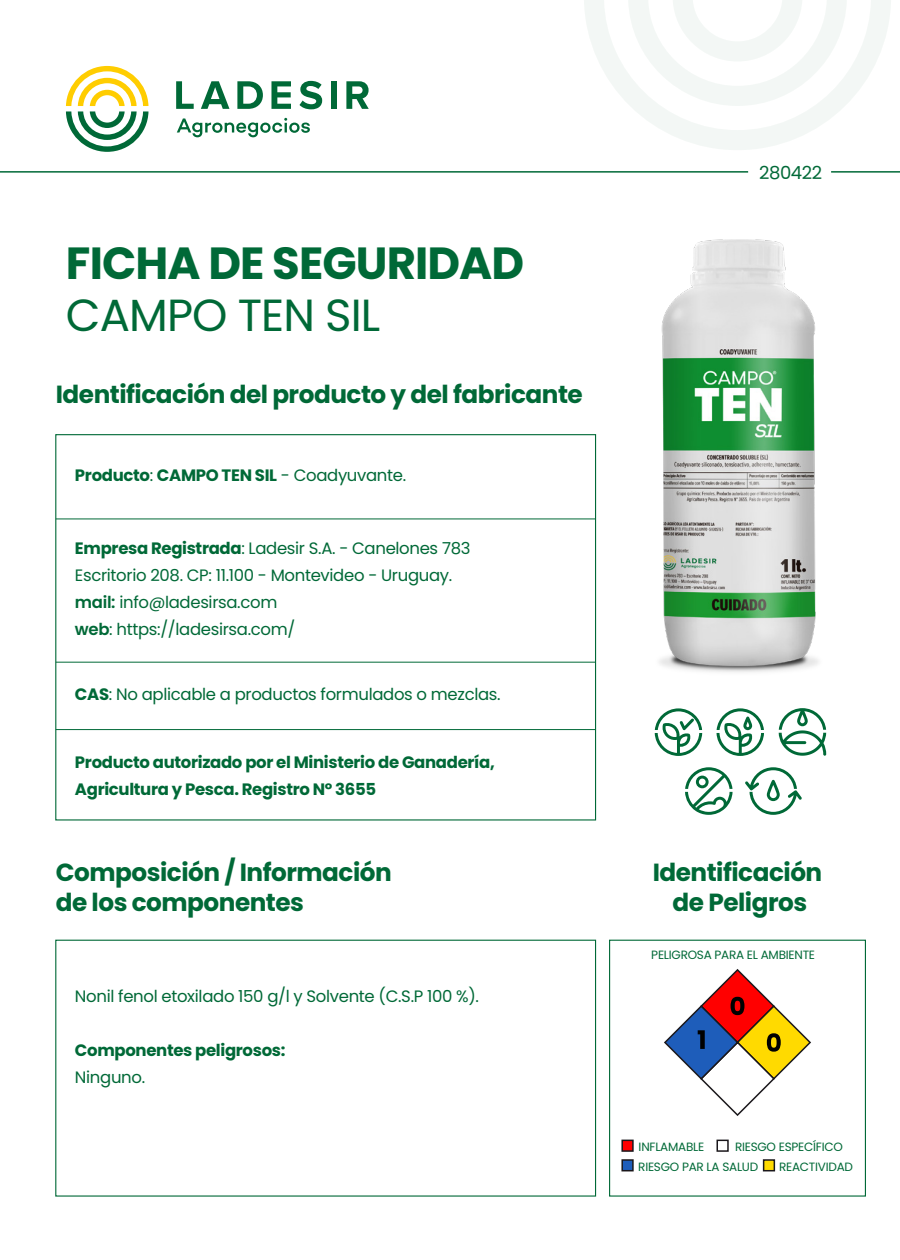
<style>
.page{position:relative;width:900px;height:1260px;background:#fff}
.page>*{position:absolute;margin:0;border:0;box-sizing:border-box;transform-origin:0 0}
.t1{font:700 45px "Poppins";letter-spacing:-.02em;color:#006937}
.t2{font:45px "Poppins";letter-spacing:-.02em;color:#006937}
.t3{font:700 24.75px/30px "Poppins";letter-spacing:-.02em;color:#006937}
.t4{font:18px "Poppins";letter-spacing:-.02em;color:#006937}
.t5{font:16.5px/27px "Poppins";letter-spacing:-.02em;color:#006937}
.t6{font:700 16.5px/27px "Poppins";letter-spacing:-.02em;color:#006937}
.t7{font:12px/19.8px "Poppins";letter-spacing:-.02em;color:#006937}
.s1{font-weight:400}
.s2{font-weight:700}
.s3{font-weight:600}
</style>
<div class="page">
<svg style="left:66px;top:66px;width:82px;height:86px"></svg>
<svg style="left:176px;top:81px;width:18px;height:28px"></svg>
<svg style="left:201px;top:81px;width:28px;height:28px"></svg>
<svg style="left:237px;top:81px;width:26px;height:28px"></svg>
<svg style="left:271px;top:81px;width:20px;height:28px"></svg>
<svg style="left:299px;top:81px;width:23px;height:28px"></svg>
<div style="left:331px;top:81px;width:6px;height:28px;background:#006937"></div>
<svg style="left:346px;top:81px;width:23px;height:28px"></svg>
<svg style="left:177px;top:118px;width:133px;height:19px"></svg>
<hr style="left:0;top:171px;width:748px;height:2px;background:#006937">
<hr style="left:831px;top:171px;width:69px;height:2px;background:#006937">
<div style="left:55px;top:940px;width:541px;height:257px;border:1px solid #006937"></div>
<div style="left:609px;top:940px;width:257px;height:257px;border:1px solid #006937"></div>
<hr style="left:56px;top:519px;width:540px;height:1px;background:#006937">
<hr style="left:56px;top:662px;width:540px;height:1px;background:#006937">
<hr style="left:56px;top:729px;width:540px;height:1px;background:#006937">
<div style="left:621px;top:1140px;width:13px;height:12px;background:#f00;border:2px solid #1a171b"></div>
<div style="left:717px;top:1140px;width:12px;height:12px;background:#fff;border:2px solid #1a171b"></div>
<div style="left:763px;top:1159px;width:12px;height:12px;background:#ffda00;border:2px solid #1a171b"></div>
<div style="left:621px;top:1159px;width:13px;height:12px;background:#1e5dba;border:2px solid #1a171b"></div>
<svg style="left:584px;top:0;width:307px;height:150px"></svg>
<svg style="left:628px;top:0;width:219px;height:106px"></svg>
<svg style="left:664px;top:969px;width:147px;height:147px"></svg>
<img style="left:659px;top:239px;width:160px;height:433px">
<svg style="left:779px;top:708px;width:47px;height:48px"></svg>
<svg style="left:745px;top:767px;width:57px;height:48px"></svg>
<svg style="left:685px;top:767px;width:48px;height:48px"></svg>
<svg style="left:717px;top:708px;width:47px;height:48px"></svg>
<svg style="left:655px;top:708px;width:47px;height:48px"></svg>
<h1 class="t1" style="left:66px;top:237px;width:460px">FICHA DE SEGURIDAD</h1>
<h1 class="t2" style="left:66px;top:290px;width:316px">CAMPO TEN SIL</h1>
<h2 class="t3" style="left:56px;top:379px;width:529px">Identificación del producto y del fabricante</h2>
<p class="t6" style="left:75px;top:461px;width:333px">Producto<span class="s1">:</span> CAMPO TEN SIL <span class="s1">- Coadyuvante.</span></p>
<p class="t5" style="left:75px;top:535px;width:397px"><span class="s2">Empresa Registrada</span>: Ladesir S.A. - Canelones 783<br>Escritorio 208. CP: 11.100 - Montevideo - Uruguay. <span class="s3">mail:</span> info@ladesirsa.com<br><span class="s3">web</span>: https://ladesirsa.com/</p>
<p class="t5" style="left:75px;top:680px;width:427px"><span class="s2">CAS</span>: No aplicable a productos formulados o mezclas.</p>
<p class="t6" style="left:75px;top:749px;width:421px">Producto autorizado por el Ministerio de Ganadería,<br>Agricultura y Pesca. Registro Nº 3655</p>
<p class="t4" style="left:759px;top:162px;width:65px">280422</p>
<h2 class="t3" style="left:56px;top:857px;width:338px">Composición / Información de los componentes</h2>
<h2 class="t3" style="left:653px;top:857px;width:171px;text-align:center">Identificación de Peligros</h2>
<p class="t5" style="left:75px;top:983px;width:406px">Nonil fenol etoxilado 150 g/l y Solvente (C.S.P 100 %).</p>
<p class="t6" style="left:75px;top:1037px;width:212px">Componentes peligrosos:</p>
<p class="t5" style="left:75px;top:1064px;width:72px">Ninguno.</p>
<p class="t7" style="left:651px;top:945px;width:165px">PELIGROSA PARA EL AMBIENTE</p>
<p class="t7" style="left:735px;top:1137px;width:109px">RIESGO ESPECÍFICO</p>
<p class="t7" style="left:638px;top:1137px;width:122px">INFLAMABLE<br>RIESGO PAR LA SALUD</p>
<p class="t7" style="left:779px;top:1157px;width:75px">REACTIVIDAD</p>
</div>
